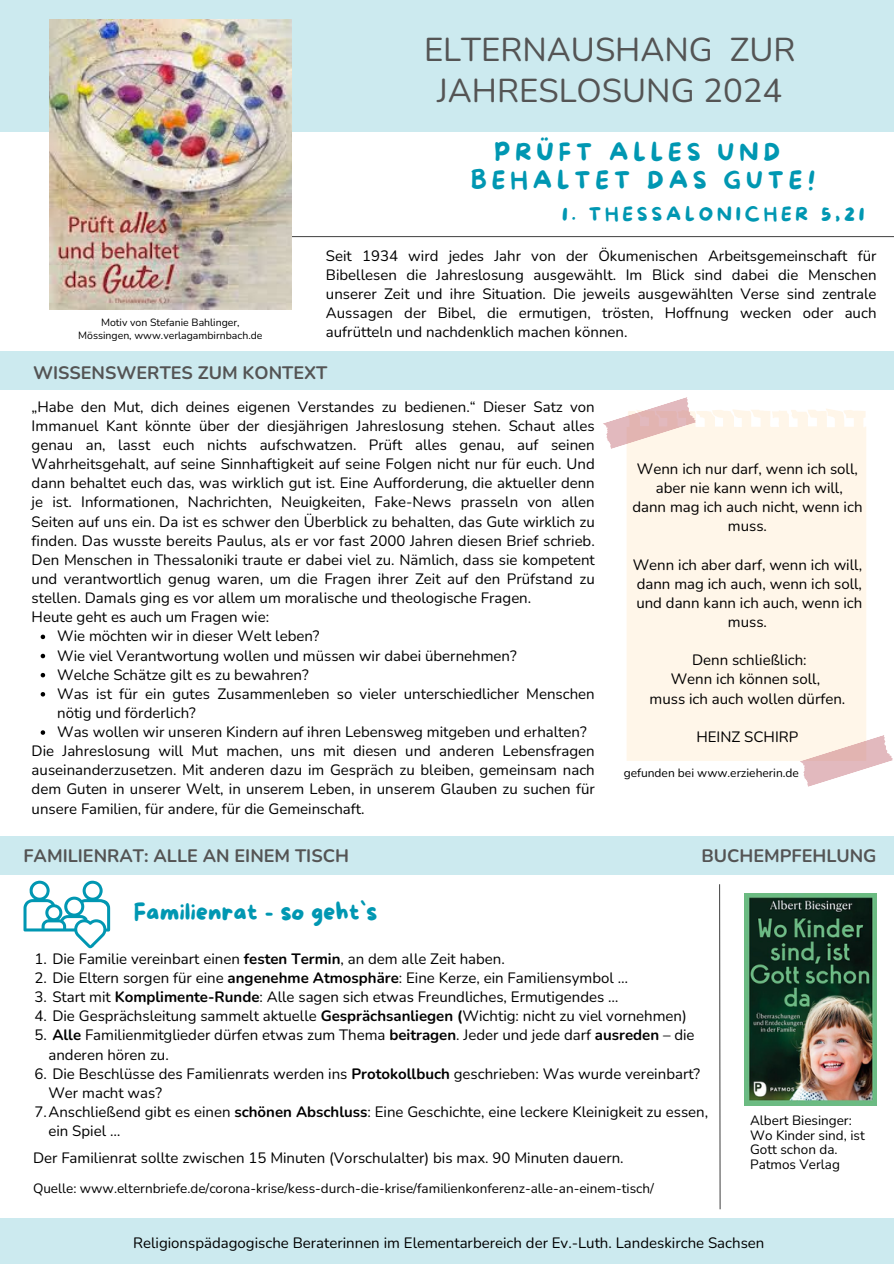
<style>
.page{position:relative;width:894px;height:1264px;background:#fff}
.page>*{position:absolute;margin:0;border:0;box-sizing:border-box;transform-origin:0 0}
.t1{font:33px/40.5px "Nunito";color:#545454;text-align:center}
.t2{font:24px/27.9px "More Sugar";letter-spacing:.205em;color:#0097b2;text-align:center}
.t3{font:24px "More Sugar";color:#0097b2}
.t4{font:18.6px "More Sugar";letter-spacing:.205em;color:#0097b2}
.t5{font:700 18px "Nunito";color:#545454}
.t6{font:15px/19.2px "Nunito";color:#000}
.t7{font:13.5px/14.7px "Nunito";color:#000}
.t8{font:12px "Nunito";color:#000}
.t9{font:10.5px/13.2px "Nunito";color:#000;text-align:center}
.s1{font-weight:700}
</style>
<div class="page">
<hr style="left:127px;top:236px;width:766px;height:1px;background:#545454">
<div style="left:0;top:0;width:893px;height:131px;background:#cceaef"></div>
<div style="left:0;top:1218px;width:893px;height:45px;background:#cceaef"></div>
<div style="left:0;top:351px;width:893px;height:39px;background:#cceaef"></div>
<div style="left:0;top:836px;width:893px;height:39px;background:#cceaef"></div>
<div style="left:627px;top:409px;width:239px;height:351px;background:#fff6e9"></div>
<svg style="left:603px;top:397px;width:93px;height:52px"></svg>
<svg style="left:798px;top:734px;width:95px;height:53px"></svg>
<img style="left:744px;top:893px;width:131px;height:211px">
<svg style="left:41px;top:634px;width:4px;height:5px"></svg>
<svg style="left:41px;top:653px;width:4px;height:5px"></svg>
<svg style="left:41px;top:673px;width:4px;height:4px"></svg>
<svg style="left:41px;top:692px;width:4px;height:4px"></svg>
<svg style="left:41px;top:730px;width:4px;height:4px"></svg>
<svg style="left:23px;top:880px;width:87px;height:68px"></svg>
<svg style="left:719px;top:884px;width:2px;height:326px"></svg>
<img style="left:49px;top:19px;width:242px;height:290px">
<p class="t1" style="left:424px;top:30px;width:373px">ELTERNAUSHANG ZUR<br>JAHRESLOSUNG 2024</p>
<p class="t2" style="left:470px;top:139px;width:346px">PRÜFT ALLES UND<br>BEHALTET DAS GUTE!</p>
<p class="t9" style="left:78px;top:316px;width:186px">Motiv von Stefanie Bahlinger,<br>Mössingen, www.verlagambirnbach.de</p>
<p class="t4" style="left:562px;top:204px;width:304px">1. THESSALONICHER 5,21</p>
<p class="t6" style="left:326px;top:246px;width:552px;text-align:justify">Seit 1934 wird jedes Jahr von der Ökumenischen Arbeitsgemeinschaft für Bibellesen die Jahreslosung ausgewählt. Im Blick sind dabei die Menschen unserer Zeit und ihre Situation. Die jeweils ausgewählten Verse sind zentrale Aussagen der Bibel, die ermutigen, trösten, Hoffnung wecken oder auch aufrütteln und nachdenklich machen können.</p>
<p class="t5" style="left:33px;top:361px;width:296px">WISSENSWERTES ZUM KONTEXT</p>
<h1 class="t6" style="left:32px;top:397px;width:564px;text-align:justify">„Habe den Mut, dich deines eigenen Verstandes zu bedienen.“ Dieser Satz von Immanuel Kant könnte über der diesjährigen Jahreslosung stehen. Schaut alles genau an, lasst euch nichts aufschwatzen. Prüft alles genau, auf seinen Wahrheitsgehalt, auf seine Sinnhaftigkeit auf seine Folgen nicht nur für euch. Und dann behaltet euch das, was wirklich gut ist. Eine Aufforderung, die aktueller denn je ist. Informationen, Nachrichten, Neuigkeiten, Fake-News prasseln von allen Seiten auf uns ein. Da ist es schwer den Überblick zu behalten, das Gute wirklich zu finden. Das wusste bereits Paulus, als er vor fast 2000 Jahren diesen Brief schrieb.<br>Den Menschen in Thessaloniki traute er dabei viel zu. Nämlich, dass sie kompetent und verantwortlich genug waren, um die Fragen ihrer Zeit auf den Prüfstand zu stellen. Damals ging es vor allem um moralische und theologische Fragen.</h1>
<p class="t6" style="left:32px;top:607px;width:239px">Heute geht es auch um Fragen wie:</p>
<h2 class="t6" style="left:57px;top:627px;width:264px">Wie möchten wir in dieser Welt leben?</h2>
<h5 class="t6" style="left:57px;top:646px;width:461px">Wie viel Verantwortung wollen und müssen wir dabei übernehmen?</h5>
<p class="t6" style="left:57px;top:665px;width:253px">Welche Schätze gilt es zu bewahren?</p>
<p class="t6" style="left:57px;top:684px;width:539px">Was ist für ein gutes Zusammenleben so vieler unterschiedlicher Menschen nötig und förderlich?</p>
<p class="t6" style="left:57px;top:722px;width:531px">Was wollen wir unseren Kindern auf ihren Lebensweg mitgeben und erhalten?</p>
<h4 class="t6" style="left:32px;top:741px;width:564px;text-align:justify">Die Jahreslosung will Mut machen, uns mit diesen und anderen Lebensfragen auseinanderzusetzen. Mit anderen dazu im Gespräch zu bleiben, gemeinsam nach dem Guten in unserer Welt, in unserem Leben, in unserem Glauben zu suchen für unsere Familien, für andere, für die Gemeinschaft.</h4>
<p class="t6" style="left:636px;top:459px;width:222px">Wenn ich nur darf, wenn ich soll,</p>
<p class="t6" style="left:655px;top:478px;width:188px">aber nie kann wenn ich will,</p>
<p class="t6" style="left:632px;top:497px;width:231px;text-align:center">dann mag ich auch nicht, wenn ich muss.</p>
<p class="t6" style="left:632px;top:555px;width:231px">Wenn ich aber darf, wenn ich will,</p>
<p class="t6" style="left:636px;top:574px;width:227px">dann mag ich auch, wenn ich soll,</p>
<p class="t6" style="left:636px;top:593px;width:227px;text-align:center">und dann kann ich auch, wenn ich muss.</p>
<p class="t6" style="left:691px;top:650px;width:116px">Denn schließlich:</p>
<p class="t6" style="left:670px;top:670px;width:151px">Wenn ich können soll,</p>
<h4 class="t6" style="left:649px;top:689px;width:197px">muss ich auch wollen dürfen.</h4>
<h4 class="t6" style="left:696px;top:727px;width:103px">HEINZ SCHIRP</h4>
<p class="t8" style="left:623px;top:765px;width:177px">gefunden bei www.erzieherin.de</p>
<p class="t5" style="left:23px;top:844px;width:327px">FAMILIENRAT: ALLE AN EINEM TISCH</p>
<p class="t5" style="left:701px;top:844px;width:176px">BUCHEMPFEHLUNG</p>
<h3 class="t3" style="left:134px;top:898px;width:245px">Familienrat - so geht`s</h3>
<p class="t6" style="left:34px;top:949px;width:471px">1. Die Familie vereinbart einen <span class="s1">festen Termin</span>, an dem alle Zeit haben.</p>
<p class="t6" style="left:34px;top:968px;width:595px">2. Die Eltern sorgen für eine <span class="s1">angenehme Atmosphäre</span>: Eine Kerze, ein Familiensymbol …</p>
<p class="t6" style="left:34px;top:987px;width:585px">3. Start mit <span class="s1">Komplimente-Runde</span>: Alle sagen sich etwas Freundliches, Ermutigendes …</p>
<p class="t6" style="left:34px;top:1006px;width:653px">4. Die Gesprächsleitung sammelt aktuelle <span class="s1">Gesprächsanliegen (</span>Wichtig: nicht zu viel vornehmen)</p>
<p class="t6" style="left:48px;top:1025px;width:647px;text-indent:-14px">5. <span class="s1">Alle</span> Familienmitglieder dürfen etwas zum Thema <span class="s1">beitragen</span>. Jeder und jede darf <span class="s1">ausreden</span> – die anderen hören zu.</p>
<p class="t6" style="left:48px;top:1064px;width:653px;text-indent:-14px">6. Die Beschlüsse des Familienrats werden ins <span class="s1">Protokollbuch</span> geschrieben: Was wurde vereinbart?<br>Wer macht was?</p>
<p class="t6" style="left:48px;top:1102px;width:661px;text-indent:-14px">7.Anschließend gibt es einen <span class="s1">schönen Abschluss</span>: Eine Geschichte, eine leckere Kleinigkeit zu essen, ein Spiel …</p>
<p class="t6" style="left:33px;top:1148px;width:592px">Der Familienrat sollte zwischen 15 Minuten (Vorschulalter) bis max. 90 Minuten dauern.</p>
<p class="t7" style="left:33px;top:1180px;width:622px">Quelle: www.elternbriefe.de/corona-krise/kess-durch-die-krise/familienkonferenz-alle-an-einem-tisch/</p>
<p class="t7" style="left:750px;top:1113px;width:116px">Albert Biesinger:<br>Wo Kinder sind, ist<br>Gott schon da.<br>Patmos Verlag</p>
<p class="t6" style="left:133px;top:1233px;width:632px">Religionspädagogische Beraterinnen im Elementarbereich der Ev.-Luth. Landeskirche Sachsen</p>
</div>
